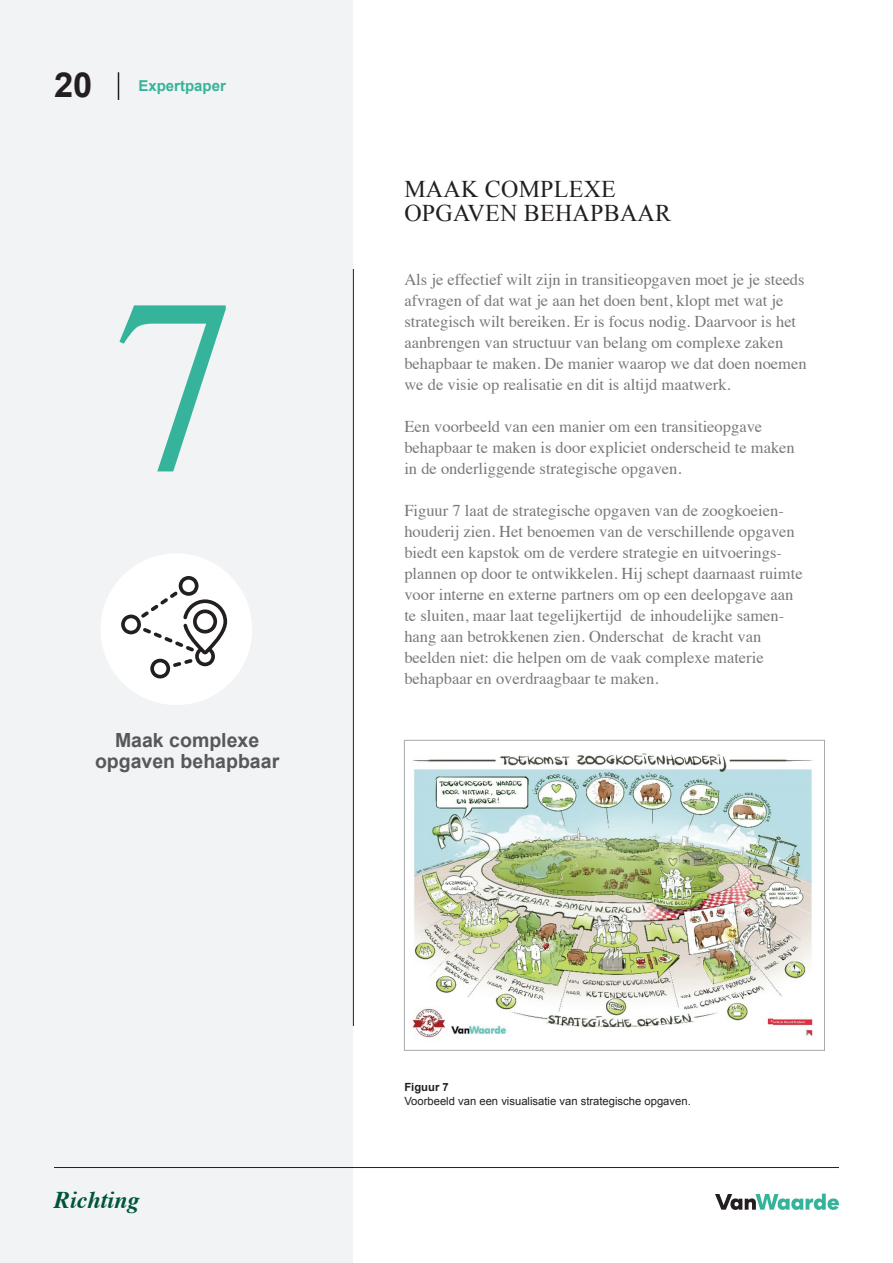
<style>
.page{position:relative;width:893px;height:1263px;background:#fff}
.page>*{position:absolute;margin:0;border:0;box-sizing:border-box;transform-origin:0 0}
.t1{font:247.5px "Times";color:#36b49b}
.t2{font:700 34.5px "Arial";color:#231f20}
.t3{font:24px/24px "Times New Roman";letter-spacing:.01em;color:#231f20}
.t4{font:italic 700 24px "Times";color:#00543e}
.t5{font:700 19.5px/21px "Arial";color:#57585a;text-align:center}
.t6{font:16.5px/21px "Times";color:#76787b}
.t7{font:700 15px "Arial";color:#36b49b}
.t8{font:11.25px "Arial";color:#231f20}
.t9{font:700 11.25px "Arial";color:#231f20}
</style>
<div class="page">
<div style="left:0;top:0;width:353px;height:1263px;background:#f2f3f4"></div>
<hr style="left:353px;top:269px;width:1px;height:757px;background:#231f20">
<hr style="left:54px;top:1167px;width:785px;height:1px;background:#231f20">
<svg style="left:715px;top:1193px;width:124px;height:17px"></svg>
<svg style="left:118px;top:72px;width:1px;height:28px"></svg>
<img style="left:412px;top:753px;width:401px;height:285px">
<div style="left:404px;top:740px;width:421px;height:311px;border:1px solid #a8a9ad"></div>
<div style="left:100px;top:553px;width:152px;height:152px;background:#fff;border-radius:50%"></div>
<svg style="left:121px;top:576px;width:106px;height:102px"></svg>
<h2 class="t2" style="left:54px;top:63px;width:40px">20</h2>
<p class="t7" style="left:138px;top:76px;width:89px">Expertpaper</p>
<h1 class="t1" style="left:115px;top:155px;width:125px">7</h1>
<p class="t5" style="left:95px;top:730px;width:186px">Maak complexe opgaven behapbaar</p>
<h3 class="t4" style="left:54px;top:1177px;width:87px">Richting</h3>
<h3 class="t3" style="left:404px;top:176px;width:268px">MAAK COMPLEXE<br>OPGAVEN BEHAPBAAR</h3>
<p class="t6" style="left:404px;top:268px;width:404px">Als je effectief wilt zijn in transitieopgaven moet je je steeds afvragen of dat wat je aan het doen bent, klopt met wat je strategisch wilt bereiken. Er is focus nodig. Daarvoor is het aanbrengen van structuur van belang om complexe zaken behapbaar te maken. De manier waarop we dat doen noemen we de visie op realisatie en dit is altijd maatwerk.</p>
<p class="t6" style="left:404px;top:415px;width:392px">Een voorbeeld van een manier om een transitieopgave behapbaar te maken is door expliciet onderscheid te maken in de onderliggende strategische opgaven.</p>
<p class="t6" style="left:404px;top:499px;width:400px">Figuur 7 laat de strategische opgaven van de zoogkoeien&shy;houderij zien. Het benoemen van de verschillende opgaven biedt een kapstok om de verdere strategie en uitvoerings&shy;plannen op door te ontwikkelen. Hij schept daarnaast ruimte voor interne en externe partners om op een deelopgave aan te sluiten, maar laat tegelijkertijd de inhoudelijke samen&shy;hang aan betrokkenen zien. Onderschat de kracht van beelden niet: die helpen om de vaak complexe materie behapbaar en overdraagbaar te maken.</p>
<p class="t9" style="left:404px;top:1080px;width:46px">Figuur 7</p>
<p class="t8" style="left:404px;top:1094px;width:288px">Voorbeeld van een visualisatie van strategische opgaven.</p>
</div>
